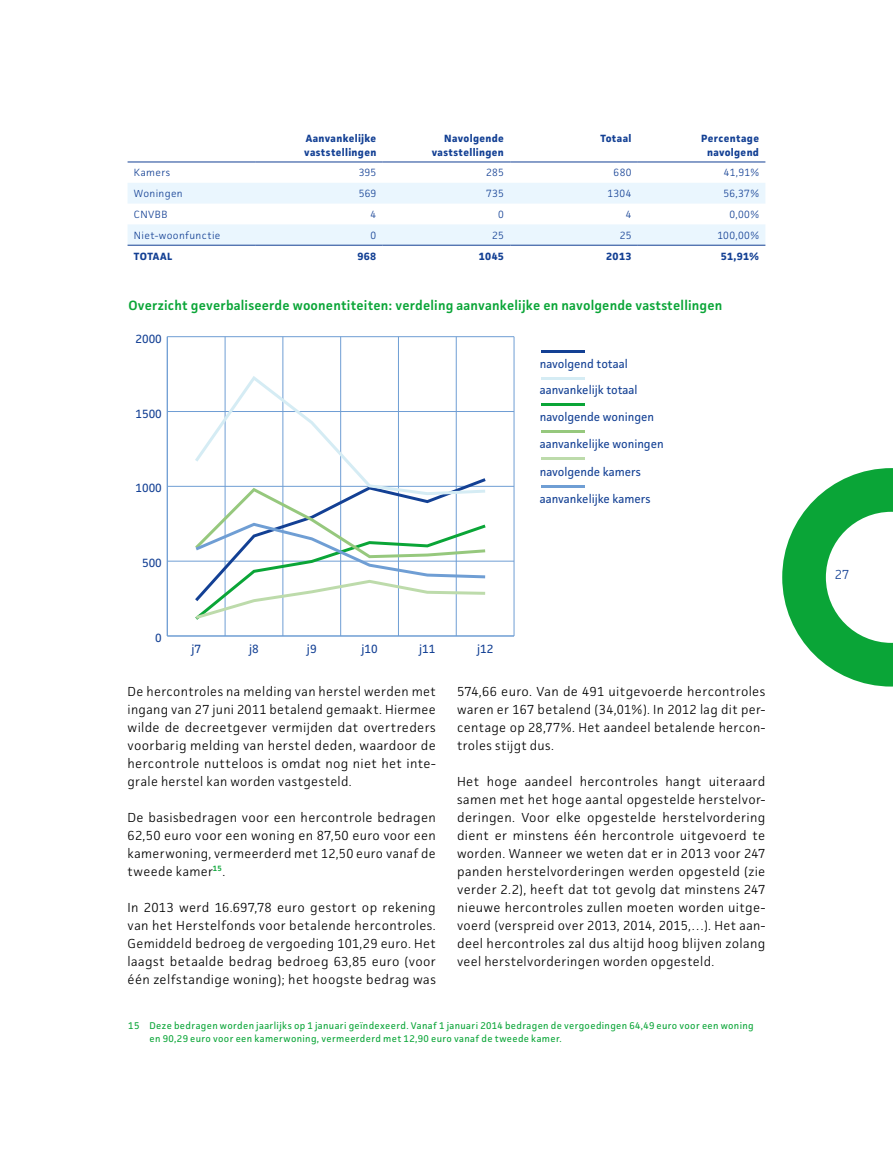
<style>
.page{position:relative;width:893px;height:1149px;background:#fff}
.page>*{position:absolute;margin:0;border:0;box-sizing:border-box;transform-origin:0 0}
.t1{font:600 13.35px "Facit";letter-spacing:.01em;color:#0aa537}
.t2{font:300 13.2px/18px "Facit";letter-spacing:.025em;color:#000;text-align:justify}
.t3{font:300 13.2px "Facit";color:#134094}
.t4{font:11.85px "Facit";color:#134094}
.t5{font:700 10.5px/13.5px "Facit";letter-spacing:.03em;color:#134094}
.t6{font:300 10.5px "Facit";letter-spacing:.03em;color:#134094}
.t7{font:9.75px/13.5px "Facit";letter-spacing:.035em;color:#0aa537}
</style>
<div class="page">
<svg style="left:128px;top:183px;width:637px;height:62px"></svg>
<hr style="left:128px;top:161px;width:127px;height:1px;background:#134094">
<hr style="left:255px;top:161px;width:128px;height:1px;background:#134094">
<hr style="left:383px;top:161px;width:127px;height:1px;background:#134094">
<hr style="left:510px;top:161px;width:128px;height:1px;background:#134094">
<hr style="left:638px;top:161px;width:127px;height:1px;background:#134094">
<hr style="left:128px;top:245px;width:127px;height:1px;background:#134094">
<hr style="left:255px;top:245px;width:128px;height:1px;background:#134094">
<hr style="left:383px;top:245px;width:127px;height:1px;background:#134094">
<hr style="left:510px;top:245px;width:128px;height:1px;background:#134094">
<hr style="left:638px;top:245px;width:127px;height:1px;background:#134094">
<hr style="left:225px;top:336px;width:1px;height:299px;background:#6f9ed4">
<hr style="left:282px;top:336px;width:1px;height:299px;background:#6f9ed4">
<hr style="left:340px;top:336px;width:1px;height:299px;background:#6f9ed4">
<hr style="left:398px;top:336px;width:1px;height:299px;background:#6f9ed4">
<hr style="left:456px;top:336px;width:1px;height:299px;background:#6f9ed4">
<hr style="left:514px;top:336px;width:1px;height:299px;background:#6f9ed4">
<hr style="left:167px;top:336px;width:1px;height:299px;background:#6f9ed4">
<hr style="left:167px;top:635px;width:347px;height:1px;background:#6f9ed4">
<hr style="left:167px;top:560px;width:347px;height:1px;background:#6f9ed4">
<hr style="left:167px;top:486px;width:347px;height:1px;background:#6f9ed4">
<hr style="left:167px;top:411px;width:347px;height:1px;background:#6f9ed4">
<hr style="left:167px;top:336px;width:347px;height:1px;background:#6f9ed4">
<hr style="left:542px;top:350px;width:43px;height:3px;background:#134094">
<hr style="left:542px;top:377px;width:43px;height:3px;background:#d5ecf4">
<hr style="left:542px;top:402px;width:43px;height:3px;background:#0aa537">
<hr style="left:542px;top:429px;width:43px;height:3px;background:#96c87d">
<hr style="left:542px;top:456px;width:43px;height:3px;background:#bddbab">
<hr style="left:542px;top:485px;width:43px;height:3px;background:#6f9ed4">
<svg style="left:195px;top:376px;width:291px;height:243px"></svg>
<svg style="left:782px;top:468px;width:111px;height:219px"></svg>
<p class="t5" style="left:304px;top:131px;width:74px">Aanvankelijke vaststellingen</p>
<p class="t5" style="left:432px;top:131px;width:74px;text-align:right">Navolgende vaststellingen</p>
<p class="t5" style="left:600px;top:131px;width:33px">Totaal</p>
<p class="t5" style="left:701px;top:131px;width:59px;text-align:center">Percentage navolgend</p>
<p class="t6" style="left:134px;top:166px;width:38px">Kamers</p>
<p class="t6" style="left:359px;top:166px;width:19px">395</p>
<p class="t6" style="left:486px;top:166px;width:19px">285</p>
<p class="t6" style="left:614px;top:166px;width:19px">680</p>
<p class="t6" style="left:724px;top:166px;width:37px">41,91%</p>
<p class="t6" style="left:134px;top:187px;width:50px">Woningen</p>
<p class="t6" style="left:359px;top:187px;width:19px">569</p>
<p class="t6" style="left:486px;top:187px;width:19px">735</p>
<p class="t6" style="left:607px;top:187px;width:26px">1304</p>
<p class="t6" style="left:723px;top:187px;width:37px">56,37%</p>
<p class="t6" style="left:134px;top:208px;width:35px">CNVBB</p>
<p class="t6" style="left:371px;top:208px;width:7px">4</p>
<p class="t6" style="left:498px;top:208px;width:7px">0</p>
<p class="t6" style="left:626px;top:208px;width:7px">4</p>
<p class="t6" style="left:729px;top:208px;width:31px">0,00%</p>
<p class="t6" style="left:134px;top:228px;width:88px">Niet-woonfunctie</p>
<p class="t6" style="left:371px;top:228px;width:7px">0</p>
<p class="t6" style="left:492px;top:228px;width:13px">25</p>
<p class="t6" style="left:620px;top:228px;width:13px">25</p>
<p class="t6" style="left:717px;top:228px;width:43px">100,00%</p>
<p class="t5" style="left:134px;top:249px;width:40px">TOTAAL</p>
<p class="t5" style="left:357px;top:249px;width:20px">968</p>
<p class="t5" style="left:479px;top:249px;width:26px">1045</p>
<p class="t5" style="left:606px;top:249px;width:27px">2013</p>
<p class="t5" style="left:721px;top:249px;width:40px">51,91%</p>
<p class="t1" style="left:129px;top:297px;width:595px">Overzicht geverbaliseerde woonentiteiten: verdeling aanvankelijke en navolgende vaststellingen</p>
<p class="t4" style="left:136px;top:331px;width:28px">2000</p>
<p class="t4" style="left:136px;top:406px;width:28px">1500</p>
<p class="t4" style="left:136px;top:481px;width:28px">1000</p>
<p class="t4" style="left:142px;top:555px;width:21px">500</p>
<p class="t4" style="left:155px;top:630px;width:8px">0</p>
<p class="t4" style="left:191px;top:641px;width:11px">j7</p>
<p class="t4" style="left:249px;top:641px;width:11px">j8</p>
<p class="t4" style="left:307px;top:641px;width:11px">j9</p>
<p class="t4" style="left:361px;top:641px;width:18px">j10</p>
<p class="t4" style="left:419px;top:641px;width:18px">j11</p>
<p class="t4" style="left:477px;top:641px;width:18px">j12</p>
<p class="t4" style="left:540px;top:356px;width:90px">navolgend totaal</p>
<p class="t4" style="left:540px;top:383px;width:99px">aanvankelijk totaal</p>
<p class="t4" style="left:540px;top:410px;width:116px">navolgende woningen</p>
<p class="t4" style="left:540px;top:436px;width:125px">aanvankelijke woningen</p>
<p class="t4" style="left:540px;top:464px;width:103px">navolgende kamers</p>
<p class="t4" style="left:540px;top:491px;width:112px">aanvankelijke kamers</p>
<p class="t2" style="left:128px;top:681px;width:310px">De hercontroles na melding van herstel werden met ingang van 27 juni 2011 betalend gemaakt. Hiermee wilde de decreetgever vermijden dat overtreders voorbarig melding van herstel deden, waardoor de hercontrole nutteloos is omdat nog niet het inte&shy;grale herstel kan worden vastgesteld.</p>
<p class="t2" style="left:128px;top:807px;width:310px">De basisbedragen voor een hercontrole bedragen 62,50 euro voor een woning en 87,50 euro voor een kamerwoning, vermeerderd met 12,50 euro vanaf de tweede kamer<sup>15</sup>.</p>
<p class="t2" style="left:128px;top:897px;width:310px">In 2013 werd 16.697,78 euro gestort op rekening van het Herstelfonds voor betalende hercontroles.<br>Gemiddeld bedroeg de vergoeding 101,29 euro. Het laagst betaalde bedrag bedroeg 63,85 euro (voor één zelfstandige woning); het hoogste bedrag was</p>
<p class="t2" style="left:457px;top:681px;width:310px">574,66 euro. Van de 491 uitgevoerde hercontroles waren er 167 betalend (34,01%). In 2012 lag dit per&shy;centage op 28,77%. Het aandeel betalende hercon&shy;troles stijgt dus.</p>
<p class="t2" style="left:457px;top:771px;width:310px">Het hoge aandeel hercontroles hangt uiteraard samen met het hoge aantal opgestelde herstelvor&shy;deringen. Voor elke opgestelde herstelvordering dient er minstens één hercontrole uitgevoerd te worden. Wanneer we weten dat er in 2013 voor 247 panden herstelvorderingen werden opgesteld (zie verder 2.2), heeft dat tot gevolg dat minstens 247 nieuwe hercontroles zullen moeten worden uitge&shy;voerd (verspreid over 2013, 2014, 2015,…). Het aan&shy;deel hercontroles zal dus altijd hoog blijven zolang veel herstelvorderingen worden opgesteld.</p>
<p class="t7" style="left:150px;top:1018px;width:606px;text-indent:-21px">15 Deze bedragen worden jaarlijks op 1 januari geïndexeerd. Vanaf 1 januari 2014 bedragen de vergoedingen 64,49 euro voor een woning en 90,29 euro voor een kamerwoning, vermeerderd met 12,90 euro vanaf de tweede kamer.</p>
<p class="t3" style="left:835px;top:566px;width:16px">27</p>
</div>
